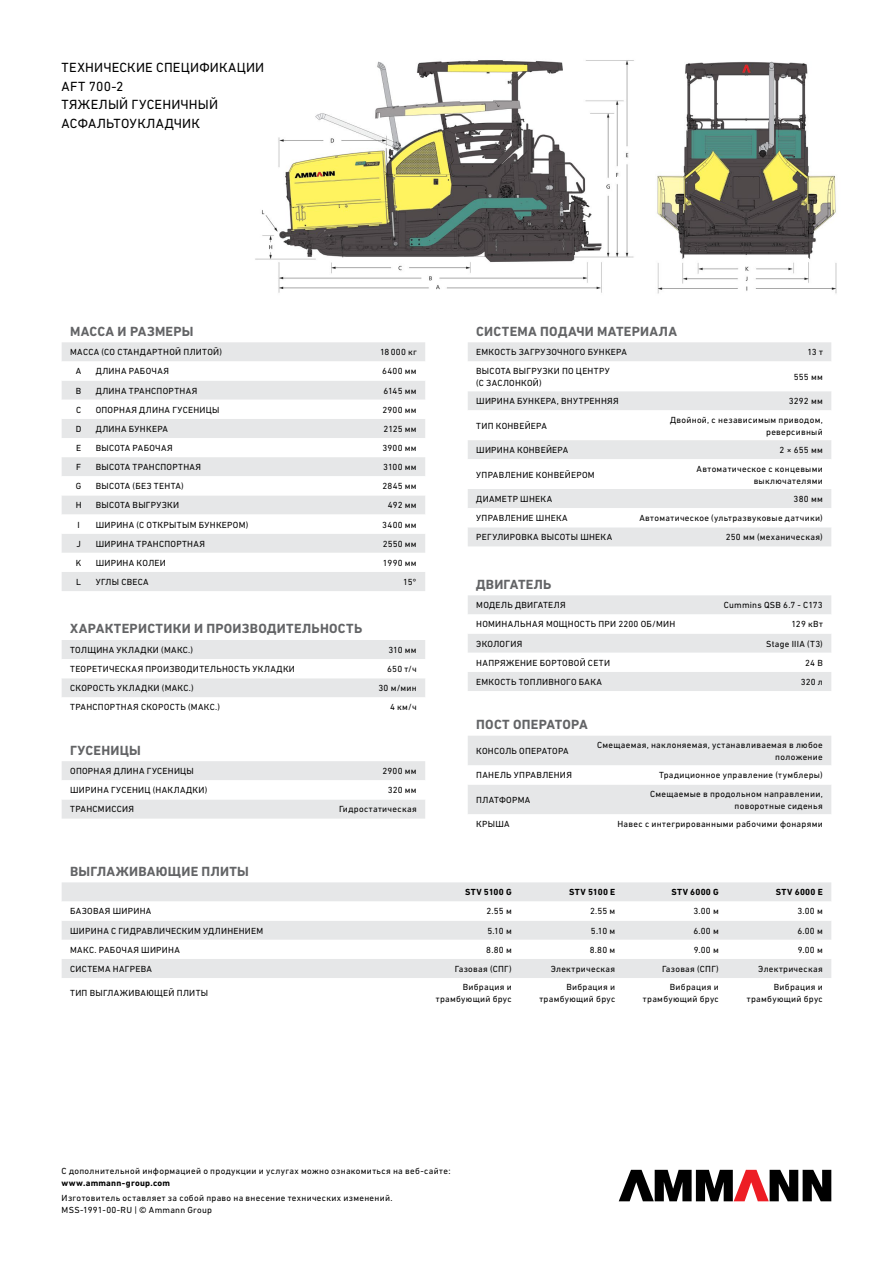
<style>
.page{position:relative;width:893px;height:1263px;background:#fff}
.page>*{position:absolute;margin:0;border:0;box-sizing:border-box;transform-origin:0 0}
.t1{font:700 13.5px "DIN Next CYR";letter-spacing:.02em;color:#636466}
.t2{font:13.5px/18.8px "DIN Next CYR";letter-spacing:.015em;color:#000}
.t3{font:9px/12px "DIN Next CYR";letter-spacing:.035em;color:#000;text-align:right}
.t4{font:9px "DIN Next LT Pro";letter-spacing:.025em;color:#000}
.t5{font:700 9px "DIN Next CYR";letter-spacing:.03em;color:#000}
.s1{font-family:"DIN Next CYR"}
.s2{font-family:"DIN Next LT Pro"}
</style>
<div class="page">
<svg style="left:619px;top:1170px;width:212px;height:31px"></svg>
<img style="left:255px;top:60px;width:582px;height:234px">
<div style="left:62px;top:882px;width:769px;height:19px;background:#e6e7e8"></div>
<svg style="left:62px;top:921px;width:769px;height:57px;fill:#e6e7e8"></svg>
<div style="left:468px;top:342px;width:363px;height:204px;background:#e6e7e8"></div>
<svg style="left:468px;top:361px;width:363px;height:166px"></svg>
<svg style="left:468px;top:595px;width:363px;height:96px"></svg>
<svg style="left:62px;top:761px;width:363px;height:58px"></svg>
<svg style="left:62px;top:640px;width:363px;height:57px"></svg>
<div style="left:62px;top:342px;width:363px;height:249px;background:#e6e7e8"></div>
<svg style="left:62px;top:361px;width:363px;height:211px"></svg>
<svg style="left:468px;top:736px;width:363px;height:78px"></svg>
<h1 class="t2" style="left:62px;top:58px;width:204px">ТЕХНИЧЕСКИЕ СПЕЦИФИКАЦИИ<br>AFT 700-2<br>ТЯЖЕЛЫЙ ГУСЕНИЧНЫЙ<br>АСФАЛЬТОУКЛАДЧИК</h1>
<h1 class="t1" style="left:70px;top:323px;width:125px">МАССА И РАЗМЕРЫ</h1>
<p class="t3" style="left:70px;top:346px;width:153px">МАССА (СО СТАНДАРТНОЙ ПЛИТОЙ)</p>
<p class="t4" style="left:380px;top:347px;width:38px">18000 <span class="s1">кг</span></p>
<p class="t4" style="left:76px;top:366px;width:7px">A</p>
<p class="t3" style="left:96px;top:365px;width:75px">ДЛИНА РАБОЧАЯ</p>
<p class="t4" style="left:382px;top:366px;width:36px">6400 <span class="s1">мм</span></p>
<p class="t4" style="left:76px;top:385px;width:7px">B</p>
<p class="t3" style="left:96px;top:384px;width:103px">ДЛИНА ТРАНСПОРТНАЯ</p>
<p class="t4" style="left:384px;top:385px;width:35px">6145 <span class="s1">мм</span></p>
<p class="t4" style="left:76px;top:404px;width:7px">C</p>
<p class="t3" style="left:96px;top:403px;width:125px">ОПОРНАЯ ДЛИНА ГУСЕНИЦЫ</p>
<p class="t4" style="left:382px;top:404px;width:36px">2900 <span class="s1">мм</span></p>
<p class="t4" style="left:76px;top:424px;width:7px">D</p>
<p class="t3" style="left:96px;top:423px;width:74px">ДЛИНА БУНКЕРА</p>
<p class="t4" style="left:383px;top:424px;width:35px">2125 <span class="s1">мм</span></p>
<p class="t4" style="left:76px;top:443px;width:7px">E</p>
<p class="t3" style="left:96px;top:442px;width:79px">ВЫСОТА РАБОЧАЯ</p>
<p class="t4" style="left:382px;top:443px;width:36px">3900 <span class="s1">мм</span></p>
<p class="t4" style="left:76px;top:462px;width:7px">F</p>
<p class="t3" style="left:96px;top:461px;width:107px">ВЫСОТА ТРАНСПОРТНАЯ</p>
<p class="t4" style="left:383px;top:462px;width:35px">3100 <span class="s1">мм</span></p>
<p class="t4" style="left:76px;top:481px;width:7px">G</p>
<p class="t3" style="left:96px;top:480px;width:90px">ВЫСОТА (БЕЗ ТЕНТА)</p>
<p class="t4" style="left:382px;top:481px;width:36px">2845 <span class="s1">мм</span></p>
<p class="t4" style="left:76px;top:500px;width:7px">H</p>
<p class="t3" style="left:96px;top:499px;width:85px">ВЫСОТА ВЫГРУЗКИ</p>
<p class="t4" style="left:388px;top:500px;width:30px">492 <span class="s1">мм</span></p>
<p class="t4" style="left:78px;top:519px;width:4px">I</p>
<p class="t3" style="left:96px;top:518px;width:154px">ШИРИНА (С ОТКРЫТЫМ БУНКЕРОМ)</p>
<p class="t4" style="left:382px;top:519px;width:36px">3400 <span class="s1">мм</span></p>
<p class="t4" style="left:76px;top:538px;width:6px">J</p>
<p class="t3" style="left:96px;top:537px;width:111px">ШИРИНА ТРАНСПОРТНАЯ</p>
<p class="t4" style="left:383px;top:538px;width:36px">2550 <span class="s1">мм</span></p>
<p class="t4" style="left:76px;top:557px;width:7px">K</p>
<p class="t3" style="left:96px;top:557px;width:72px">ШИРИНА КОЛЕИ</p>
<p class="t4" style="left:383px;top:557px;width:35px">1990 <span class="s1">мм</span></p>
<p class="t4" style="left:76px;top:577px;width:6px">L</p>
<p class="t3" style="left:96px;top:576px;width:54px">УГЛЫ СВЕСА</p>
<p class="t4" style="left:403px;top:577px;width:15px">15°</p>
<h1 class="t1" style="left:70px;top:621px;width:294px">ХАРАКТЕРИСТИКИ И ПРОИЗВОДИТЕЛЬНОСТЬ</h1>
<p class="t3" style="left:70px;top:644px;width:124px">ТОЛЩИНА УКЛАДКИ (МАКС.)</p>
<p class="t4" style="left:388px;top:645px;width:30px">310 <span class="s1">мм</span></p>
<p class="t3" style="left:70px;top:663px;width:226px">ТЕОРЕТИЧЕСКАЯ ПРОИЗВОДИТЕЛЬНОСТЬ УКЛАДКИ</p>
<p class="t4" style="left:387px;top:664px;width:31px">650 <span class="s1">т/ч</span></p>
<p class="t3" style="left:70px;top:682px;width:125px">СКОРОСТЬ УКЛАДКИ (МАКС.)</p>
<p class="t3" style="left:378px;top:682px;width:40px"><span class="s2">30</span> м/мин</p>
<p class="t3" style="left:70px;top:701px;width:151px">ТРАНСПОРТНАЯ СКОРОСТЬ (МАКС.)</p>
<p class="t3" style="left:390px;top:701px;width:28px"><span class="s2">4</span> км/ч</p>
<h1 class="t1" style="left:70px;top:742px;width:72px">ГУСЕНИЦЫ</h1>
<p class="t3" style="left:70px;top:765px;width:125px">ОПОРНАЯ ДЛИНА ГУСЕНИЦЫ</p>
<p class="t3" style="left:382px;top:765px;width:36px">2900 мм</p>
<p class="t3" style="left:70px;top:784px;width:139px">ШИРИНА ГУСЕНИЦ (НАКЛАДКИ)</p>
<p class="t3" style="left:388px;top:784px;width:31px">320 мм</p>
<p class="t3" style="left:70px;top:803px;width:65px">ТРАНСМИССИЯ</p>
<p class="t3" style="left:339px;top:803px;width:79px">Гидростатическая</p>
<h1 class="t1" style="left:70px;top:863px;width:180px">ВЫГЛАЖИВАЮЩИЕ ПЛИТЫ</h1>
<h1 class="t1" style="left:476px;top:323px;width:202px">СИСТЕМА ПОДАЧИ МАТЕРИАЛА</h1>
<p class="t3" style="left:476px;top:346px;width:152px">ЕМКОСТЬ ЗАГРУЗОЧНОГО БУНКЕРА</p>
<p class="t3" style="left:807px;top:346px;width:17px">13 т</p>
<p class="t3" style="left:476px;top:365px;width:135px;text-align:left">ВЫСОТА ВЫГРУЗКИ ПО ЦЕНТРУ (С ЗАСЛОНКОЙ)</p>
<p class="t3" style="left:794px;top:371px;width:30px">555 мм</p>
<p class="t3" style="left:476px;top:395px;width:144px">ШИРИНА БУНКЕРА, ВНУТРЕННЯЯ</p>
<p class="t3" style="left:789px;top:395px;width:36px">3292 мм</p>
<p class="t3" style="left:476px;top:419px;width:72px">ТИП КОНВЕЙЕРА</p>
<p class="t3" style="left:670px;top:413px;width:154px">Двойной, с независимым приводом, реверсивный</p>
<p class="t3" style="left:476px;top:444px;width:94px">ШИРИНА КОНВЕЙЕРА</p>
<p class="t3" style="left:780px;top:444px;width:45px">2 × 655 мм</p>
<p class="t3" style="left:476px;top:468px;width:120px">УПРАВЛЕНИЕ КОНВЕЙЕРОМ</p>
<p class="t3" style="left:696px;top:462px;width:128px">Автоматическое с концевыми выключателями</p>
<p class="t3" style="left:476px;top:493px;width:77px">ДИАМЕТР ШНЕКА</p>
<p class="t3" style="left:794px;top:493px;width:31px">380 мм</p>
<p class="t3" style="left:476px;top:512px;width:93px">УПРАВЛЕНИЕ ШНЕКА</p>
<p class="t3" style="left:639px;top:512px;width:185px">Автоматическое (ультразвуковые датчики)</p>
<p class="t3" style="left:476px;top:531px;width:137px">РЕГУЛИРОВКА ВЫСОТЫ ШНЕКА</p>
<p class="t3" style="left:726px;top:531px;width:98px">250 мм (механическая)</p>
<h1 class="t1" style="left:476px;top:576px;width:77px">ДВИГАТЕЛЬ</h1>
<p class="t3" style="left:476px;top:599px;width:91px">МОДЕЛЬ ДВИГАТЕЛЯ</p>
<p class="t3" style="left:724px;top:599px;width:100px">Cummins QSB 6.7 - C173</p>
<p class="t3" style="left:476px;top:618px;width:201px">НОМИНАЛЬНАЯ МОЩНОСТЬ ПРИ 2200 ОБ/МИН</p>
<p class="t3" style="left:791px;top:618px;width:33px">129 кВт</p>
<p class="t3" style="left:476px;top:637px;width:48px">ЭКОЛОГИЯ</p>
<p class="t3" style="left:766px;top:637px;width:58px">Stage IIIA (T3)</p>
<p class="t3" style="left:476px;top:656px;width:135px">НАПРЯЖЕНИЕ БОРТОВОЙ СЕТИ</p>
<p class="t3" style="left:805px;top:656px;width:19px">24 В</p>
<p class="t3" style="left:476px;top:676px;width:127px">ЕМКОСТЬ ТОПЛИВНОГО БАКА</p>
<p class="t3" style="left:801px;top:676px;width:24px">320 л</p>
<h1 class="t1" style="left:476px;top:716px;width:113px">ПОСТ ОПЕРАТОРА</h1>
<p class="t3" style="left:476px;top:745px;width:94px">КОНСОЛЬ ОПЕРАТОРА</p>
<p class="t3" style="left:597px;top:739px;width:227px">Смещаемая, наклоняемая, устанавливаемая в любое положение</p>
<p class="t3" style="left:476px;top:769px;width:97px">ПАНЕЛЬ УПРАВЛЕНИЯ</p>
<p class="t3" style="left:659px;top:769px;width:165px">Традиционное управление (тумблеры)</p>
<p class="t3" style="left:476px;top:794px;width:56px">ПЛАТФОРМА</p>
<p class="t3" style="left:650px;top:788px;width:174px">Смещаемые в продольном направлении, поворотные сиденья</p>
<p class="t3" style="left:476px;top:818px;width:35px">КРЫША</p>
<p class="t3" style="left:617px;top:818px;width:207px">Навес с интегрированными рабочими фонарями</p>
<p class="t5" style="left:465px;top:887px;width:48px">STV 5100 G</p>
<p class="t5" style="left:569px;top:887px;width:48px">STV 5100 E</p>
<p class="t5" style="left:671px;top:887px;width:49px">STV 6000 G</p>
<p class="t5" style="left:776px;top:887px;width:48px">STV 6000 E</p>
<p class="t3" style="left:70px;top:905px;width:83px">БАЗОВАЯ ШИРИНА</p>
<p class="t3" style="left:486px;top:905px;width:27px">2.55 м</p>
<p class="t3" style="left:590px;top:905px;width:27px">2.55 м</p>
<p class="t3" style="left:693px;top:905px;width:27px">3.00 м</p>
<p class="t3" style="left:797px;top:905px;width:27px">3.00 м</p>
<p class="t3" style="left:70px;top:924px;width:195px">ШИРИНА С ГИДРАВЛИЧЕСКИМ УДЛИНЕНИЕМ</p>
<p class="t3" style="left:487px;top:924px;width:26px">5.10 м</p>
<p class="t3" style="left:591px;top:924px;width:26px">5.10 м</p>
<p class="t3" style="left:693px;top:924px;width:27px">6.00 м</p>
<p class="t3" style="left:797px;top:924px;width:27px">6.00 м</p>
<p class="t3" style="left:70px;top:943px;width:111px">МАКС. РАБОЧАЯ ШИРИНА</p>
<p class="t3" style="left:486px;top:943px;width:27px">8.80 м</p>
<p class="t3" style="left:590px;top:943px;width:27px">8.80 м</p>
<p class="t3" style="left:694px;top:943px;width:26px">9.00 м</p>
<p class="t3" style="left:798px;top:943px;width:26px">9.00 м</p>
<p class="t3" style="left:70px;top:963px;width:83px">СИСТЕМА НАГРЕВА</p>
<p class="t3" style="left:455px;top:963px;width:58px">Газовая (СПГ)</p>
<p class="t3" style="left:551px;top:963px;width:66px">Электрическая</p>
<p class="t3" style="left:662px;top:963px;width:58px">Газовая (СПГ)</p>
<p class="t3" style="left:758px;top:963px;width:66px">Электрическая</p>
<p class="t3" style="left:70px;top:987px;width:140px">ТИП ВЫГЛАЖИВАЮЩЕЙ ПЛИТЫ</p>
<p class="t3" style="left:436px;top:981px;width:77px">Вибрация и трамбующий брус</p>
<p class="t3" style="left:539px;top:981px;width:77px">Вибрация и трамбующий брус</p>
<p class="t3" style="left:643px;top:981px;width:77px">Вибрация и трамбующий брус</p>
<p class="t3" style="left:747px;top:981px;width:77px">Вибрация и трамбующий брус</p>
<p class="t3" style="left:62px;top:1165px;width:390px">С дополнительной информацией о продукции и услугах можно ознакомиться на веб-сайте:</p>
<p class="t5" style="left:62px;top:1178px;width:110px">www.ammann-group.com</p>
<p class="t3" style="left:62px;top:1192px;width:332px;text-align:left">Изготовитель оставляет за собой право на внесение технических изменений.<br>MSS-1991-00-RU | © Ammann Group</p>
</div>
